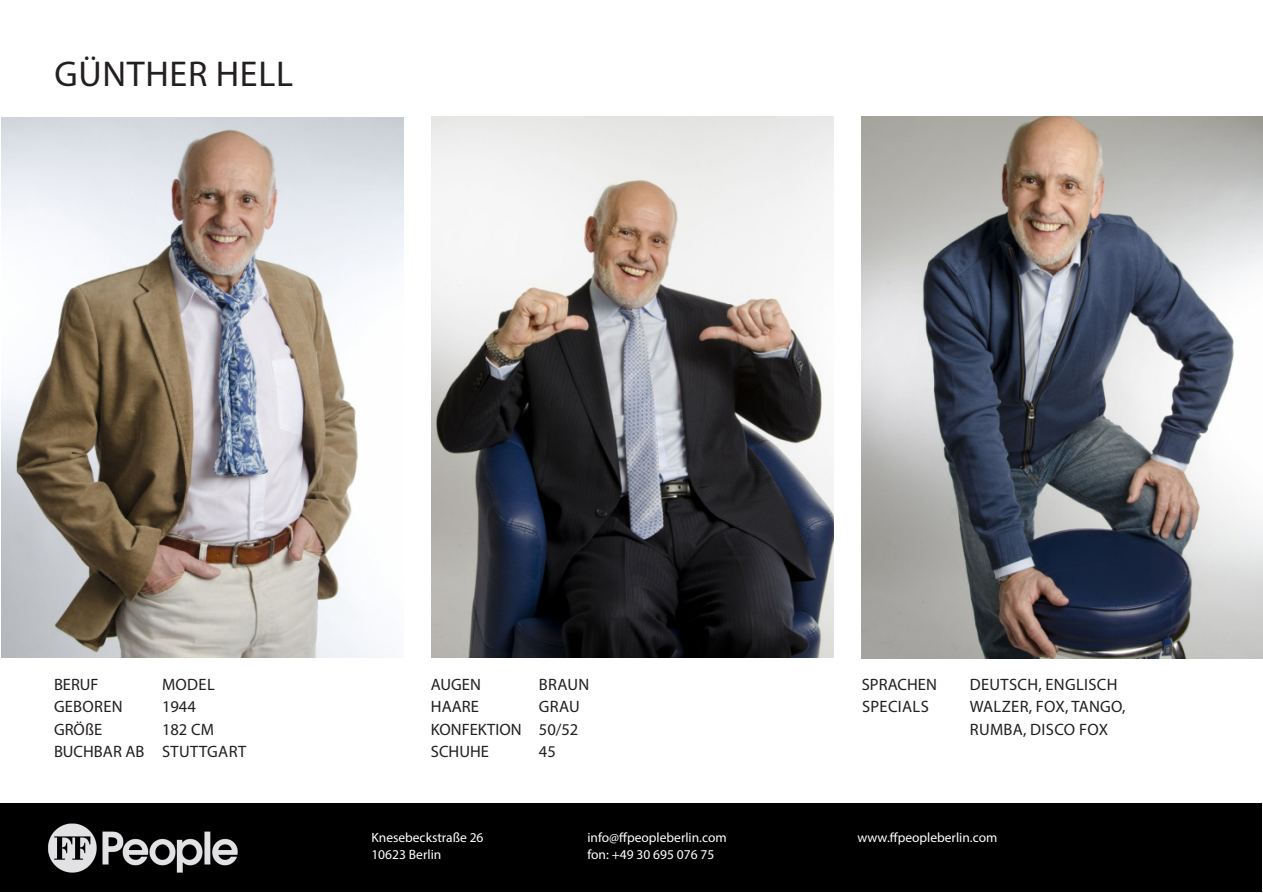
<style>
.page{position:relative;width:1263px;height:893px;background:#fff}
.page>*{position:absolute;margin:0;border:0;box-sizing:border-box;transform-origin:0 0}
.t1{font:36px "Myriad Pro";letter-spacing:.02em;color:#231f20}
.Absatzformat_1{font:16.5px "Myriad Pro";letter-spacing:.015em;color:#231f20}
.t2{font:13.5px "Myriad Pro";color:#fff}
</style>
<div class="page">
<div style="left:1px;top:804px;width:1261px;height:88px;background:#000"></div>
<img style="left:48px;top:823px;width:190px;height:50px">
<img style="left:1px;top:117px;width:402px;height:541px">
<img style="left:432px;top:116px;width:401px;height:541px">
<img style="left:862px;top:116px;width:400px;height:542px">
<p class="t1" style="left:54px;top:52px;width:240px">GÜNTHER HELL</p>
<p class="Absatzformat_1" style="left:54px;top:674px;width:46px">BERUF</p>
<p class="Absatzformat_1" style="left:162px;top:674px;width:54px">MODEL</p>
<p class="Absatzformat_1" style="left:54px;top:697px;width:70px">GEBOREN</p>
<p class="Absatzformat_1" style="left:162px;top:697px;width:35px">1944</p>
<p class="Absatzformat_1" style="left:54px;top:719px;width:50px">GRÖßE</p>
<p class="Absatzformat_1" style="left:162px;top:719px;width:54px">182 CM</p>
<p class="Absatzformat_1" style="left:54px;top:742px;width:194px">BUCHBAR AB STUTTGART</p>
<p class="Absatzformat_1" style="left:431px;top:674px;width:51px">AUGEN</p>
<p class="Absatzformat_1" style="left:539px;top:674px;width:52px">BRAUN</p>
<p class="Absatzformat_1" style="left:431px;top:697px;width:49px">HAARE</p>
<p class="Absatzformat_1" style="left:539px;top:697px;width:42px">GRAU</p>
<p class="Absatzformat_1" style="left:431px;top:719px;width:149px">KONFEKTION 50/52</p>
<p class="Absatzformat_1" style="left:431px;top:742px;width:60px">SCHUHE</p>
<p class="Absatzformat_1" style="left:539px;top:742px;width:18px">45</p>
<p class="Absatzformat_1" style="left:862px;top:674px;width:77px">SPRACHEN</p>
<p class="Absatzformat_1" style="left:970px;top:674px;width:149px">DEUTSCH, ENGLISCH</p>
<p class="Absatzformat_1" style="left:862px;top:697px;width:68px">SPECIALS</p>
<p class="Absatzformat_1" style="left:970px;top:697px;width:157px">WALZER, FOX, TANGO,</p>
<p class="Absatzformat_1" style="left:970px;top:719px;width:140px">RUMBA, DISCO FOX</p>
<p class="t2" style="left:371px;top:829px;width:114px">Knesebeckstraße 26</p>
<p class="t2" style="left:587px;top:829px;width:141px">info@ffpeopleberlin.com</p>
<p class="t2" style="left:857px;top:829px;width:141px">www.ffpeopleberlin.com</p>
<p class="t2" style="left:371px;top:846px;width:71px">10623 Berlin</p>
<p class="t2" style="left:587px;top:846px;width:128px">fon: +49 30 695 076 75</p>
</div>
